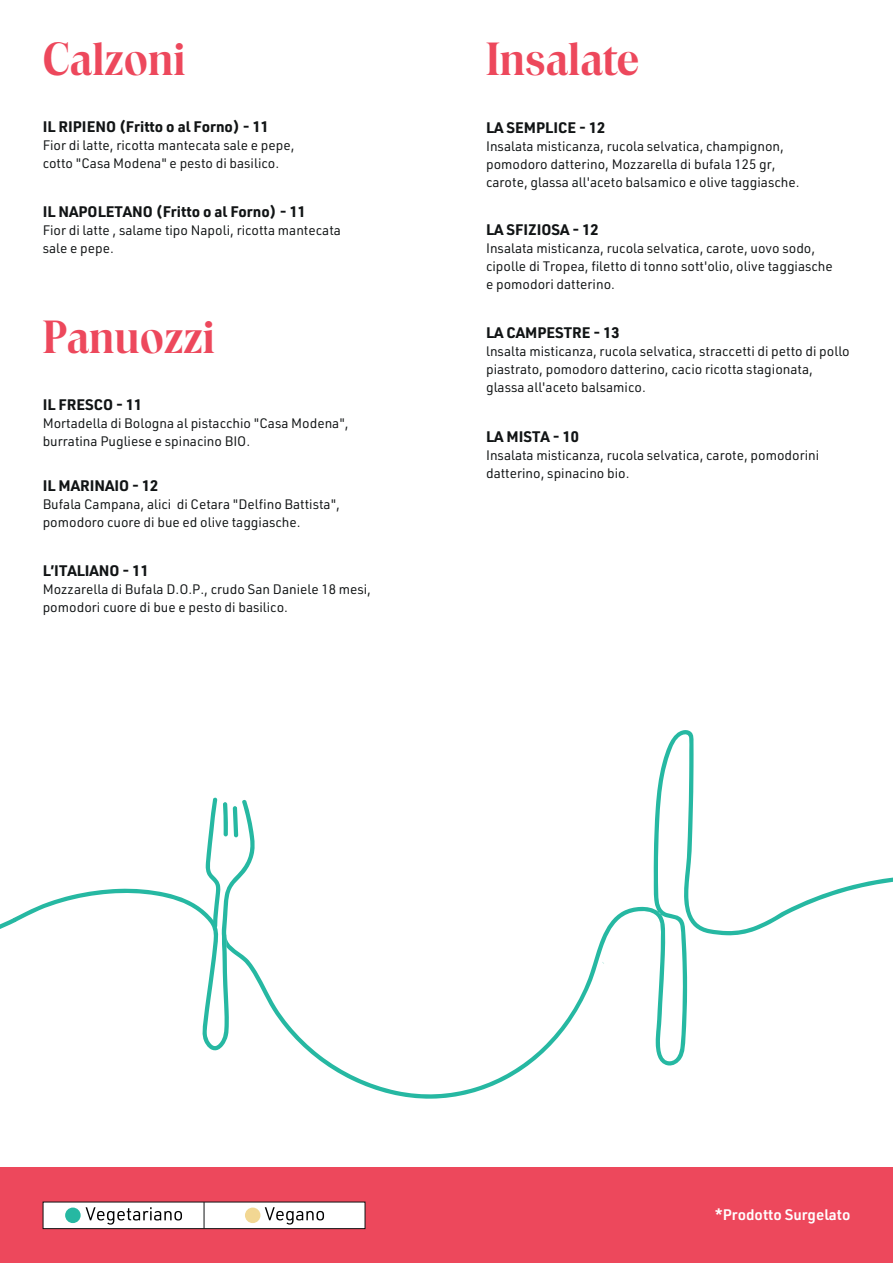
<style>
.page{position:relative;width:893px;height:1263px;background:#fff}
.page>*{position:absolute;margin:0;border:0;box-sizing:border-box;transform-origin:0 0}
.t1{font:700 45px "Toledo Serial";color:#ed485c}
.t2{font:700 15px "URWDIN";color:#111415}
.t3{font:600 15px "URWDIN";color:#fff}
.t4{font:13.5px/18px "URWDIN";color:#111415}
</style>
<div class="page">
<div style="left:0;top:1168px;width:893px;height:95px;background:#ed485c"></div>
<svg style="left:43px;top:1201px;width:322px;height:28px;background:#d8d7d6"></svg>
<svg style="left:0;top:797px;width:226px;height:254px"></svg>
<svg style="left:226px;top:730px;width:667px;height:369px"></svg>
<h1 class="t1" style="left:43px;top:33px;width:144px">Calzoni</h1>
<p class="t2" style="left:43px;top:116px;width:228px">IL RIPIENO (Fritto o al Forno) - 11</p>
<p class="t4" style="left:43px;top:136px;width:253px">Fior di latte, ricotta mantecata sale e pepe, cotto "Casa Modena" e pesto di basilico.</p>
<p class="t2" style="left:43px;top:201px;width:265px">IL NAPOLETANO (Fritto o al Forno) - 11</p>
<p class="t4" style="left:43px;top:221px;width:300px">Fior di latte , salame tipo Napoli, ricotta mantecata sale e pepe.</p>
<h1 class="t1" style="left:43px;top:310px;width:174px">Panuozzi</h1>
<p class="t2" style="left:43px;top:394px;width:101px">IL FRESCO - 11</p>
<p class="t4" style="left:43px;top:413px;width:308px">Mortadella di Bologna al pistacchio "Casa Modena", burratina Pugliese e spinacino BIO.</p>
<p class="t2" style="left:43px;top:475px;width:117px">IL MARINAIO - 12</p>
<p class="t4" style="left:43px;top:495px;width:299px">Bufala Campana, alici di Cetara "Delfino Battista", pomodoro cuore di bue ed olive taggiasche.</p>
<p class="t2" style="left:43px;top:560px;width:108px">L’ITALIANO - 11</p>
<p class="t4" style="left:43px;top:580px;width:330px">Mozzarella di Bufala D.O.P., crudo San Daniele 18 mesi, pomodori cuore di bue e pesto di basilico.</p>
<h1 class="t1" style="left:486px;top:33px;width:155px">Insalate</h1>
<p class="t2" style="left:486px;top:117px;width:121px">LA SEMPLICE - 12</p>
<p class="t4" style="left:486px;top:136px;width:315px">Insalata misticanza, rucola selvatica, champignon, pomodoro datterino, Mozzarella di bufala 125 gr, carote, glassa all'aceto balsamico e olive taggiasche.</p>
<p class="t2" style="left:486px;top:220px;width:114px">LA SFIZIOSA - 12</p>
<p class="t4" style="left:486px;top:239px;width:348px">Insalata misticanza, rucola selvatica, carote, uovo sodo, cipolle di Tropea, filetto di tonno sott'olio, olive taggiasche e pomodori datterino.</p>
<p class="t2" style="left:486px;top:323px;width:135px">LA CAMPESTRE - 13</p>
<p class="t4" style="left:486px;top:342px;width:365px">lnsalta misticanza, rucola selvatica, straccetti di petto di pollo piastrato, pomodoro datterino, cacio ricotta stagionata, glassa all'aceto balsamico.</p>
<p class="t2" style="left:486px;top:426px;width:94px">LA MISTA - 10</p>
<p class="t4" style="left:486px;top:445px;width:335px">Insalata misticanza, rucola selvatica, carote, pomodorini datterino, spinacino bio.</p>
<p class="t3" style="left:715px;top:1204px;width:137px">*Prodotto Surgelato</p>
</div>
